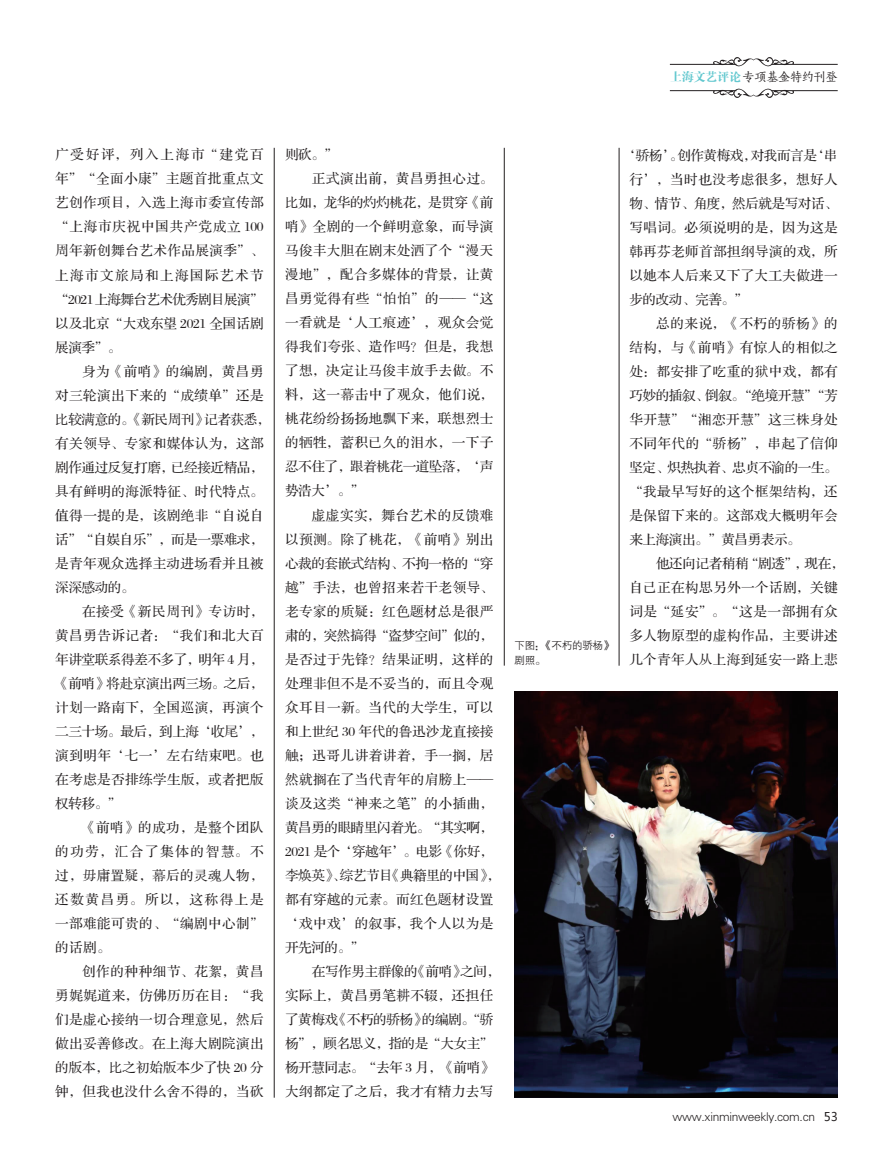
<style>
.page{position:relative;width:893px;height:1157px;background:#fff}
.page>*{position:absolute;margin:0;border:0;box-sizing:border-box;transform-origin:0 0}
.t1{font:13.5px "FZS3 JW GB1 0";letter-spacing:.035em;color:#231f20}
.t2{font:13.5px "FZS3 JW GB1 0";letter-spacing:-.025em;color:#231f20}
.t3{font:13.5px "FZS3 JW GB1 0";letter-spacing:.055em;color:#231f20}
.t4{font:13.5px "FZS3 JW GB1 0";color:#231f20}
.t5{font:13.5px "FZS3 JW GB1 0";letter-spacing:.125em;color:#231f20}
.t6{font:13.5px "FZS3 JW GB1 0";letter-spacing:-.04em;color:#231f20}
.t7{font:13.5px "FZS3 JW GB1 0";letter-spacing:.005em;color:#231f20}
.t8{font:13.5px "FZS3 JW GB1 0";letter-spacing:.06em;color:#231f20}
.t9{font:13.5px "FZS3 JW GB1 0";letter-spacing:.135em;color:#231f20}
.t10{font:13.5px "FZS3 JW GB1 0";letter-spacing:.11em;color:#231f20}
.t11{font:12.15px "FZSKBXKJW GB1 0";letter-spacing:-.025em;color:#231f20}
.t12{font:12px "FZXH1 JW GB1 0";letter-spacing:-.025em;color:#231f20}
.t13{font:10.5px/15px "FZZDXJW GB1 0";letter-spacing:-.025em;color:#231f20}
.s1{font-family:"FZDBSJW GB1 0";color:#63c8cf}
.s2{font-family:"Microsoft Ya Hei"}
</style>
<div class="page">
<img style="left:714px;top:57px;width:80px;height:10px">
<hr style="left:670px;top:64px;width:66px;height:1px;background:#231f20">
<hr style="left:771px;top:64px;width:67px;height:1px;background:#231f20">
<img style="left:714px;top:88px;width:80px;height:10px">
<hr style="left:670px;top:90px;width:66px;height:1px;background:#231f20">
<hr style="left:771px;top:90px;width:67px;height:1px;background:#231f20">
<hr style="left:504px;top:148px;width:1px;height:517px;background:#231f20">
<hr style="left:619px;top:148px;width:1px;height:517px;background:#231f20">
<hr style="left:274px;top:148px;width:1px;height:949px;background:#231f20">
<img style="left:514px;top:692px;width:324px;height:405px">
<p class="t11" style="left:670px;top:71px;width:169px"><span class="s1">上海文艺评论</span>专项基金特约刊登</p>
<p class="t9" style="left:55px;top:148px;width:210px">广受好评，列入上海市“建党百</p>
<p class="t1" style="left:55px;top:172px;width:210px">年”“全面小康”主题首批重点文</p>
<p class="t1" style="left:55px;top:196px;width:210px">艺创作项目，入选上海市委宣传部</p>
<p class="t8" style="left:55px;top:220px;width:210px">“上海市庆祝中国共产党成立 100</p>
<p class="t1" style="left:55px;top:244px;width:210px">周年新创舞台艺术作品展演季”、</p>
<p class="t10" style="left:55px;top:268px;width:210px">上海市文旅局和上海国际艺术节</p>
<p class="t6" style="left:55px;top:292px;width:210px">“2021上海舞台艺术优秀剧目展演”</p>
<p class="t7" style="left:55px;top:316px;width:210px">以及北京“大戏东望 2021 全国话剧</p>
<p class="t1" style="left:55px;top:340px;width:68px">展演季”。</p>
<p class="t3" style="left:82px;top:364px;width:183px">身为《前哨》的编剧，黄昌勇</p>
<p class="t1" style="left:55px;top:388px;width:210px">对三轮演出下来的“成绩单”还是</p>
<p class="t2" style="left:55px;top:412px;width:217px">比较满意的。《新民周刊》记者获悉，</p>
<p class="t1" style="left:55px;top:436px;width:210px">有关领导、专家和媒体认为，这部</p>
<p class="t2" style="left:55px;top:460px;width:210px">剧作通过反复打磨，已经接近精品，</p>
<p class="t1" style="left:55px;top:484px;width:210px">具有鲜明的海派特征、时代特点。</p>
<p class="t1" style="left:55px;top:508px;width:210px">值得一提的是，该剧绝非“自说自</p>
<p class="t2" style="left:55px;top:532px;width:210px">话”“自娱自乐”，而是一票难求，</p>
<p class="t1" style="left:55px;top:556px;width:210px">是青年观众选择主动进场看并且被</p>
<p class="t1" style="left:55px;top:580px;width:81px">深深感动的。</p>
<p class="t3" style="left:82px;top:604px;width:183px">在接受《新民周刊》专访时，</p>
<p class="t1" style="left:55px;top:628px;width:210px">黄昌勇告诉记者：“我们和北大百</p>
<p class="t2" style="left:55px;top:652px;width:210px">年讲堂联系得差不多了，明年 4 月，</p>
<p class="t2" style="left:55px;top:676px;width:210px">《前哨》将赴京演出两三场。之后，</p>
<p class="t1" style="left:55px;top:700px;width:210px">计划一路南下，全国巡演，再演个</p>
<p class="t2" style="left:55px;top:724px;width:210px">二三十场。最后，到上海‘收尾’，</p>
<p class="t1" style="left:55px;top:748px;width:210px">演到明年‘七一’左右结束吧。也</p>
<p class="t1" style="left:55px;top:772px;width:210px">在考虑是否排练学生版，或者把版</p>
<p class="t1" style="left:55px;top:796px;width:68px">权转移。”</p>
<p class="t1" style="left:82px;top:820px;width:183px">《前哨》的成功，是整个团队</p>
<p class="t5" style="left:55px;top:844px;width:210px">的功劳，汇合了集体的智慧。不</p>
<p class="t1" style="left:55px;top:868px;width:210px">过，毋庸置疑，幕后的灵魂人物，</p>
<p class="t5" style="left:55px;top:892px;width:210px">还数黄昌勇。所以，这称得上是</p>
<p class="t1" style="left:55px;top:916px;width:210px">一部难能可贵的、“编剧中心制”</p>
<p class="t1" style="left:55px;top:940px;width:57px">的话剧。</p>
<p class="t1" style="left:82px;top:964px;width:183px">创作的种种细节、花絮，黄昌</p>
<p class="t1" style="left:55px;top:988px;width:210px">勇娓娓道来，仿佛历历在目：“我</p>
<p class="t1" style="left:55px;top:1012px;width:210px">们是虚心接纳一切合理意见，然后</p>
<p class="t1" style="left:55px;top:1036px;width:210px">做出妥善修改。在上海大剧院演出</p>
<p class="t4" style="left:55px;top:1060px;width:210px">的版本，比之初始版本少了快 20 分</p>
<p class="t1" style="left:55px;top:1084px;width:210px">钟，但我也没什么舍不得的，当砍</p>
<p class="t1" style="left:285px;top:148px;width:54px">则砍。”</p>
<p class="t1" style="left:312px;top:172px;width:183px">正式演出前，黄昌勇担心过。</p>
<p class="t2" style="left:285px;top:196px;width:210px">比如，龙华的灼灼桃花，是贯穿《前</p>
<p class="t1" style="left:285px;top:220px;width:210px">哨》全剧的一个鲜明意象，而导演</p>
<p class="t1" style="left:285px;top:244px;width:210px">马俊丰大胆在剧末处洒了个“漫天</p>
<p class="t1" style="left:285px;top:268px;width:210px">漫地”，配合多媒体的背景，让黄</p>
<p class="t1" style="left:285px;top:292px;width:210px">昌勇觉得有些“怕怕”的——“这</p>
<p class="t1" style="left:285px;top:316px;width:210px">一看就是‘人工痕迹’，观众会觉</p>
<p class="t1" style="left:285px;top:340px;width:210px">得我们夸张、造作吗？但是，我想</p>
<p class="t1" style="left:285px;top:364px;width:210px">了想，决定让马俊丰放手去做。不</p>
<p class="t1" style="left:285px;top:388px;width:210px">料，这一幕击中了观众，他们说，</p>
<p class="t1" style="left:285px;top:412px;width:210px">桃花纷纷扬扬地飘下来，联想烈士</p>
<p class="t1" style="left:285px;top:436px;width:210px">的牺牲，蓄积已久的泪水，一下子</p>
<p class="t2" style="left:285px;top:460px;width:210px">忍不住了，跟着桃花一道坠落，‘声</p>
<p class="t1" style="left:285px;top:484px;width:81px">势浩大’。”</p>
<p class="t1" style="left:312px;top:508px;width:183px">虚虚实实，舞台艺术的反馈难</p>
<p class="t1" style="left:285px;top:532px;width:210px">以预测。除了桃花，《前哨》别出</p>
<p class="t2" style="left:285px;top:556px;width:210px">心裁的套嵌式结构、不拘一格的“穿</p>
<p class="t1" style="left:285px;top:580px;width:210px">越”手法，也曾招来若干老领导、</p>
<p class="t1" style="left:285px;top:604px;width:210px">老专家的质疑：红色题材总是很严</p>
<p class="t2" style="left:285px;top:628px;width:210px">肃的，突然搞得“盗梦空间”似的，</p>
<p class="t1" style="left:285px;top:652px;width:210px">是否过于先锋？结果证明，这样的</p>
<p class="t1" style="left:285px;top:676px;width:210px">处理非但不是不妥当的，而且令观</p>
<p class="t1" style="left:285px;top:700px;width:210px">众耳目一新。当代的大学生，可以</p>
<p class="t4" style="left:285px;top:724px;width:210px">和上世纪 30 年代的鲁迅沙龙直接接</p>
<p class="t1" style="left:285px;top:748px;width:210px">触；迅哥儿讲着讲着，手一搁，居</p>
<p class="t1" style="left:285px;top:772px;width:210px">然就搁在了当代青年的肩膀上——</p>
<p class="t1" style="left:285px;top:796px;width:210px">谈及这类“神来之笔”的小插曲，</p>
<p class="t2" style="left:285px;top:820px;width:210px">黄昌勇的眼睛里闪着光。“其实啊，</p>
<p class="t2" style="left:285px;top:844px;width:210px">2021 是个‘穿越年’。电影《你好，</p>
<p class="t2" style="left:285px;top:868px;width:217px">李焕英》、综艺节目《典籍里的中国》，</p>
<p class="t1" style="left:285px;top:892px;width:210px">都有穿越的元素。而红色题材设置</p>
<p class="t1" style="left:285px;top:916px;width:210px">‘戏中戏’的叙事，我个人以为是</p>
<p class="t1" style="left:285px;top:940px;width:81px">开先河的。”</p>
<p class="t2" style="left:312px;top:964px;width:190px">在写作男主群像的《前哨》之间，</p>
<p class="t1" style="left:285px;top:988px;width:210px">实际上，黄昌勇笔耕不辍，还担任</p>
<p class="t2" style="left:285px;top:1012px;width:210px">了黄梅戏《不朽的骄杨》的编剧。“骄</p>
<p class="t2" style="left:285px;top:1036px;width:210px">杨”，顾名思义，指的是“大女主”</p>
<p class="t2" style="left:285px;top:1060px;width:210px">杨开慧同志。“去年 3 月，《前哨》</p>
<p class="t1" style="left:285px;top:1084px;width:210px">大纲都定了之后，我才有精力去写</p>
<p class="t13" style="left:514px;top:638px;width:100px">下图：《不朽的骄杨》剧照。</p>
<p class="t2" style="left:623px;top:148px;width:217px">‘骄杨’。创作黄梅戏，对我而言是‘串</p>
<p class="t1" style="left:629px;top:172px;width:210px">行’，当时也没考虑很多，想好人</p>
<p class="t2" style="left:629px;top:196px;width:210px">物、情节、角度，然后就是写对话、</p>
<p class="t1" style="left:629px;top:220px;width:210px">写唱词。必须说明的是，因为这是</p>
<p class="t1" style="left:629px;top:244px;width:210px">韩再芬老师首部担纲导演的戏，所</p>
<p class="t1" style="left:629px;top:268px;width:210px">以她本人后来又下了大工夫做进一</p>
<p class="t1" style="left:629px;top:292px;width:120px">步的改动、完善。”</p>
<p class="t3" style="left:656px;top:316px;width:183px">总的来说，《不朽的骄杨》的</p>
<p class="t1" style="left:629px;top:340px;width:210px">结构，与《前哨》有惊人的相似之</p>
<p class="t1" style="left:629px;top:364px;width:210px">处：都安排了吃重的狱中戏，都有</p>
<p class="t2" style="left:629px;top:388px;width:210px">巧妙的插叙、倒叙。“绝境开慧”“芳</p>
<p class="t1" style="left:629px;top:412px;width:210px">华开慧”“湘恋开慧”这三株身处</p>
<p class="t1" style="left:629px;top:436px;width:210px">不同年代的“骄杨”，串起了信仰</p>
<p class="t2" style="left:629px;top:460px;width:210px">坚定、炽热执着、忠贞不渝的一生。</p>
<p class="t1" style="left:629px;top:484px;width:210px">“我最早写好的这个框架结构，还</p>
<p class="t1" style="left:629px;top:508px;width:210px">是保留下来的。这部戏大概明年会</p>
<p class="t2" style="left:629px;top:532px;width:173px">来上海演出。”黄昌勇表示。</p>
<p class="t2" style="left:656px;top:556px;width:190px">他还向记者稍稍“剧透”，现在，</p>
<p class="t1" style="left:629px;top:580px;width:210px">自己正在构思另外一个话剧，关键</p>
<p class="t1" style="left:629px;top:604px;width:210px">词是“延安”。“这是一部拥有众</p>
<p class="t1" style="left:629px;top:628px;width:210px">多人物原型的虚构作品，主要讲述</p>
<p class="t1" style="left:629px;top:652px;width:210px">几个青年人从上海到延安一路上悲</p>
<p class="t12" style="left:673px;top:1109px;width:167px">www.xinminweekly.com.cn <span class="s2">53</span></p>
</div>
